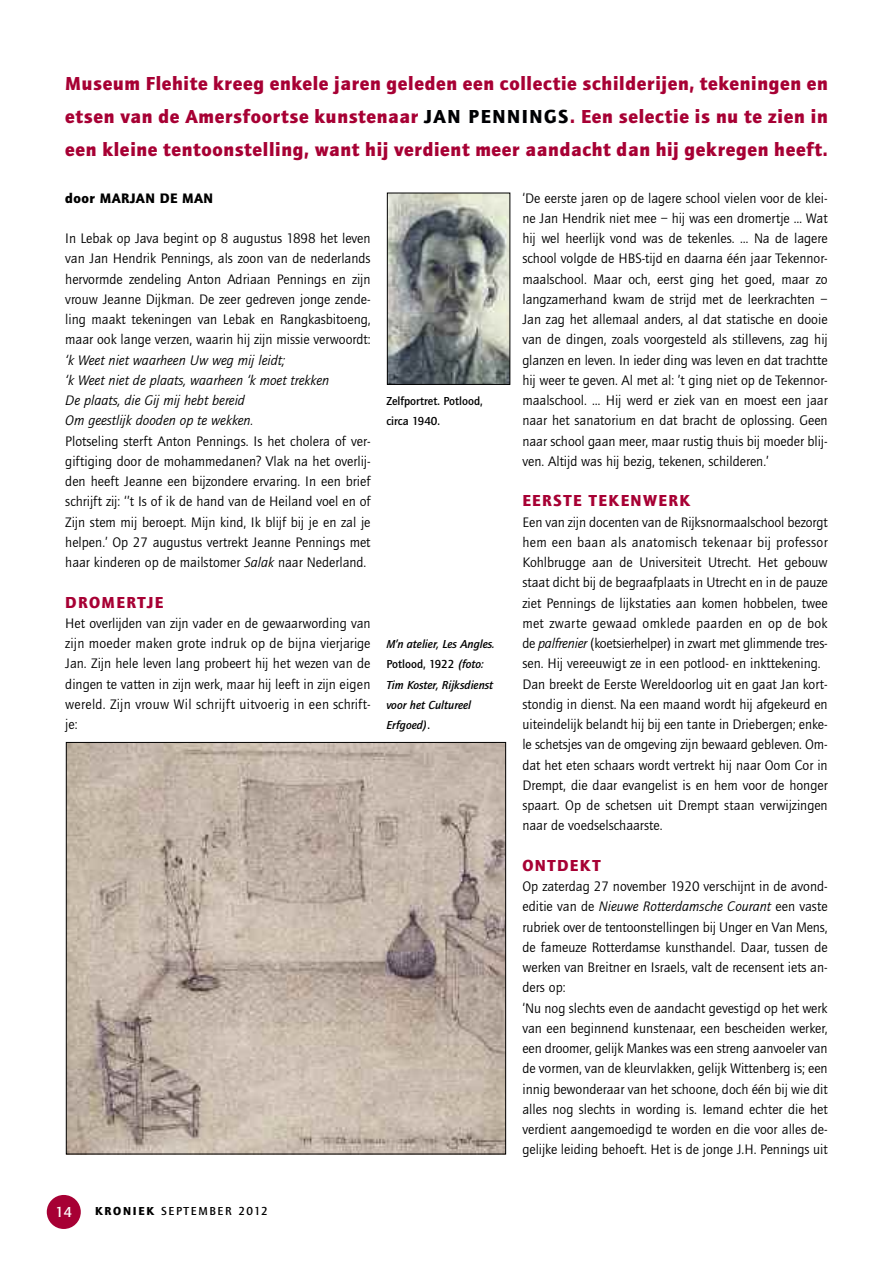
<style>
.page{position:relative;width:893px;height:1263px;background:#fff}
.page>*{position:absolute;margin:0;border:0;box-sizing:border-box;transform-origin:0 0}
.t1{font:900 19.5px/33px "Quay Sans EF";letter-spacing:.035em;color:#a70034;text-align:justify}
.t2{font:900 16.5px "Quay Sans EF";letter-spacing:.085em;color:#a70034}
.t3{font:500 15px "Quay Sans";color:#fff}
.t4{font:14.25px/20.2px "Quay Sans";color:#000;text-align:justify}
.t5{font:italic 14.25px/20.2px "Quay Sans";color:#000}
.t6{font:900 14.25px "Quay Sans EF";letter-spacing:.03em;color:#000}
.t7{font:italic 500 12px/20.2px "Quay Sans";color:#000}
.t8{font:500 12px/20.2px "Quay Sans";color:#000}
.t9{font:500 12px "Quay Sans";letter-spacing:.135em;color:#000}
.s1{color:#000104}
.s2{font-style:italic}
.s3{font-style:normal}
.s4{font-family:"Quay Sans EF";font-weight:900}
</style>
<div class="page">
<div style="left:47px;top:1195px;width:34px;height:34px;background:#a70034;border-radius:50%"></div>
<img style="left:68px;top:744px;width:436px;height:408px">
<img style="left:389px;top:195px;width:119px;height:188px">
<div style="left:387px;top:193px;width:123px;height:192px;border:1px solid #000"></div>
<p class="t1" style="left:65px;top:67px;width:764px">Museum Flehite kreeg enkele jaren geleden een collectie schilderijen, tekeningen en etsen van de Amersfoortse kunstenaar <span class="s1">JAN PENNINGS</span>. Een selectie is nu te zien in een kleine tentoonstelling, want hij verdient meer aandacht dan hij gekregen heeft.</p>
<p class="t6" style="left:65px;top:189px;width:149px">door MARJAN DE MAN</p>
<p class="t4" style="left:65px;top:228px;width:307px">In Lebak op Java begint op 8 augustus 1898 het leven van Jan Hendrik Pennings, als zoon van de nederlands hervormde zendeling Anton Adriaan Pennings en zijn vrouw Jeanne Dijkman. De zeer gedreven jonge zende&shy;ling maakt tekeningen van Lebak en Rangkasbitoeng, maar ook lange verzen, waarin hij zijn missie verwoordt:</p>
<p class="t5" style="left:65px;top:349px;width:265px">‘k Weet niet waarheen Uw weg mij leidt;<br>‘k Weet niet de plaats, waarheen ‘k moet trekken De plaats, die Gij mij hebt bereid<br>Om geestlijk dooden op te wekken.</p>
<p class="t4" style="left:65px;top:430px;width:307px">Plotseling sterft Anton Pennings. Is het cholera of ver&shy;giftiging door de mohammedanen? Vlak na het overlij&shy;den heeft Jeanne een bijzondere ervaring. In een brief schrijft zij: ‘’t Is of ik de hand van de Heiland voel en of Zijn stem mij beroept. Mijn kind, Ik blijf bij je en zal je helpen.’ Op 27 augustus vertrekt Jeanne Pennings met haar kinderen op de mailstomer <span class="s2">Salak</span> naar Nederland.</p>
<p class="t2" style="left:65px;top:592px;width:100px">DROMERTJE</p>
<p class="t4" style="left:65px;top:613px;width:307px">Het overlijden van zijn vader en de gewaarwording van zijn moeder maken grote indruk op de bijna vierjarige Jan. Zijn hele leven lang probeert hij het wezen van de dingen te vatten in zijn werk, maar hij leeft in zijn eigen wereld. Zijn vrouw Wil schrijft uitvoerig in een schrift&shy;je:</p>
<p class="t8" style="left:386px;top:391px;width:98px">Zelfportret. Potlood, circa 1940.</p>
<p class="t7" style="left:386px;top:634px;width:110px">M’n atelier, Les Angles.<br><span class="s3">Potlood, 1922</span> (foto:<br>Tim Koster, Rijksdienst voor het Cultureel<br>Erfgoed)<span class="s3">.</span></p>
<p class="t3" style="left:56px;top:1203px;width:18px">14</p>
<p class="t9" style="left:95px;top:1204px;width:174px"><span class="s4">KRONIEK</span> SEPTEMBER 2012</p>
<p class="t4" style="left:522px;top:187px;width:307px">‘De eerste jaren op de lagere school vielen voor de klei&shy;ne Jan Hendrik niet mee – hij was een dromertje … Wat hij wel heerlijk vond was de tekenles. … Na de lagere school volgde de HBS-tijd en daarna één jaar Tekennor&shy;maalschool. Maar och, eerst ging het goed, maar zo langzamerhand kwam de strijd met de leerkrachten – Jan zag het allemaal anders, al dat statische en dooie van de dingen, zoals voorgesteld als stillevens, zag hij glanzen en leven. In ieder ding was leven en dat trachtte hij weer te geven. Al met al: ’t ging niet op de Tekennor&shy;maalschool. … Hij werd er ziek van en moest een jaar naar het sanatorium en dat bracht de oplossing. Geen naar school gaan meer, maar rustig thuis bij moeder blij&shy;ven. Altijd was hij bezig, tekenen, schilderen.’</p>
<p class="t2" style="left:522px;top:491px;width:169px">EERSTE TEKENWERK</p>
<p class="t4" style="left:522px;top:511px;width:307px;text-align:left">Een van zijn docenten van de Rijksnormaalschool bezorgt hem een baan als anatomisch tekenaar bij professor Kohlbrugge aan de Universiteit Utrecht. Het gebouw staat dicht bij de begraafplaats in Utrecht en in de pauze ziet Pennings de lijkstaties aan komen hobbelen, twee met zwarte gewaad omklede paarden en op de bok de <span class="s2">palfrenier</span> (koetsierhelper) in zwart met glimmende tres&shy;sen. Hij vereeuwigt ze in een potlood- en inkttekening.<br>Dan breekt de Eerste Wereldoorlog uit en gaat Jan kort&shy;stondig in dienst. Na een maand wordt hij afgekeurd en uiteindelijk belandt hij bij een tante in Driebergen; enke&shy;le schetsjes van de omgeving zijn bewaard gebleven. Om&shy;dat het eten schaars wordt vertrekt hij naar Oom Cor in Drempt, die daar evangelist is en hem voor de honger spaart. Op de schetsen uit Drempt staan verwijzingen naar de voedselschaarste.</p>
<p class="t2" style="left:522px;top:855px;width:80px">ONTDEKT</p>
<p class="t4" style="left:522px;top:876px;width:307px;text-align:left">Op zaterdag 27 november 1920 verschijnt in de avond&shy;editie van de <span class="s2">Nieuwe Rotterdamsche Courant</span> een vaste rubriek over de tentoonstellingen bij Unger en Van Mens, de fameuze Rotterdamse kunsthandel. Daar, tussen de werken van Breitner en Israels, valt de recensent iets an&shy;ders op:<br>‘Nu nog slechts even de aandacht gevestigd op het werk van een beginnend kunstenaar, een bescheiden werker, een droomer, gelijk Mankes was een streng aanvoeler van de vormen, van de kleurvlakken, gelijk Wittenberg is; een innig bewonderaar van het schoone, doch één bij wie dit alles nog slechts in wording is. Iemand echter die het verdient aangemoedigd te worden en die voor alles de&shy;gelijke leiding behoeft. Het is de jonge J.H. Pennings uit</p>
</div>
